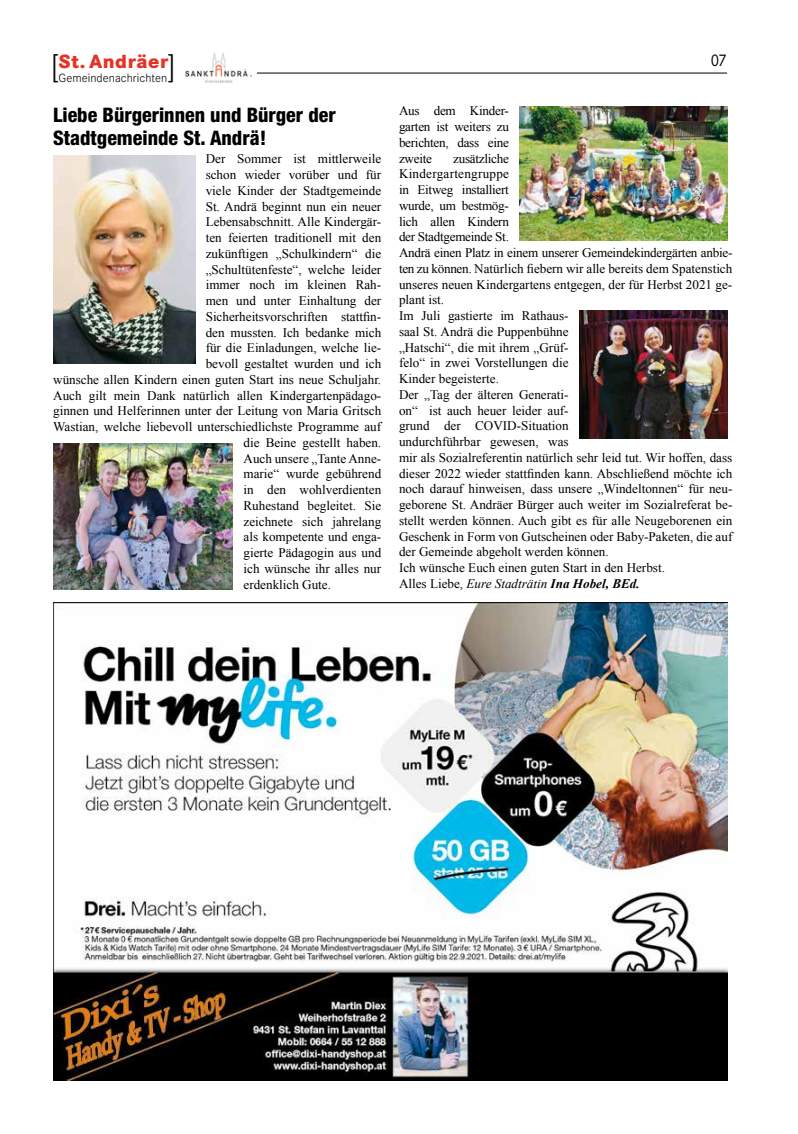
<style>
.page{position:relative;width:798px;height:1134px;background:#fff}
.page>*{position:absolute;margin:0;border:0;box-sizing:border-box;transform-origin:0 0}
.t1{font:300 32.75px "Corporate S";color:#000}
.t2{font:800 condensed 20px/22.5px "Helvetica Neue";color:#000}
.t3{font:800 19.88px "Corporate S";letter-spacing:.03em;color:#e63224}
.t4{font:17.5px "Corporate S";color:#000;scale:.9 1}
.t5{font:13.12px/15.8px "Times New Roman";color:#000;text-align:justify}
.t6{font:300 12.5px "Corporate S";letter-spacing:.005em;color:#000}
.s1{font-style:italic}
.s2{font-weight:700;font-style:italic}
</style>
<div class="page">
<hr style="left:256px;top:73px;width:470px;height:1px;background:#000">
<img style="left:185px;top:53px;width:72px;height:30px">
<img style="left:53px;top:156px;width:142px;height:208px">
<img style="left:519px;top:106px;width:207px;height:135px">
<img style="left:579px;top:311px;width:147px;height:127px">
<img style="left:53px;top:444px;width:180px;height:145px">
<img style="left:53px;top:602px;width:673px;height:479px">
<h1 class="t1" style="left:50px;top:47px;width:10px">[</h1>
<h1 class="t1" style="left:167px;top:47px;width:10px">]</h1>
<h2 class="t2" style="left:53px;top:104px;width:284px">Liebe Bürgerinnen und Bürger der<br>Stadtgemeinde St. Andrä!</h2>
<p class="t5" style="left:206px;top:151px;width:177px">Der Sommer ist mittlerweile</p>
<p class="t5" style="left:206px;top:167px;width:177px">schon wieder vorüber und für</p>
<p class="t5" style="left:206px;top:182px;width:177px">viele Kinder der Stadtgemeinde</p>
<p class="t5" style="left:206px;top:198px;width:177px">St. Andrä beginnt nun ein neuer</p>
<p class="t5" style="left:206px;top:214px;width:177px">Lebensabschnitt. Alle Kindergär-</p>
<p class="t5" style="left:206px;top:230px;width:177px">ten feierten traditionell mit den</p>
<p class="t5" style="left:206px;top:245px;width:177px">zukünftigen „Schulkindern“ die</p>
<p class="t5" style="left:206px;top:261px;width:177px">„Schultütenfeste“, welche leider</p>
<p class="t5" style="left:206px;top:277px;width:177px">immer noch im kleinen Rah-</p>
<p class="t5" style="left:206px;top:293px;width:177px">men und unter Einhaltung der</p>
<p class="t5" style="left:206px;top:308px;width:177px">Sicherheitsvorschriften stattfin-</p>
<p class="t5" style="left:206px;top:324px;width:177px">den mussten. Ich bedanke mich</p>
<p class="t5" style="left:206px;top:340px;width:177px">für die Einladungen, welche lie-</p>
<p class="t5" style="left:206px;top:356px;width:177px">bevoll gestaltet wurden und ich</p>
<p class="t5" style="left:53px;top:371px;width:329px">wünsche allen Kindern einen guten Start ins neue Schuljahr.</p>
<p class="t5" style="left:53px;top:387px;width:329px">Auch gilt mein Dank natürlich allen Kindergartenpädago-</p>
<p class="t5" style="left:53px;top:403px;width:329px">ginnen und Helferinnen unter der Leitung von Maria Gritsch</p>
<p class="t5" style="left:53px;top:419px;width:329px">Wastian, welche liebevoll unterschiedlichste Programme auf</p>
<p class="t5" style="left:243px;top:434px;width:139px">die Beine gestellt haben.</p>
<p class="t5" style="left:243px;top:450px;width:139px">Auch unsere „Tante Anne-</p>
<p class="t5" style="left:243px;top:466px;width:139px">marie“ wurde gebührend</p>
<p class="t5" style="left:243px;top:482px;width:139px">in den wohlverdienten</p>
<p class="t5" style="left:243px;top:497px;width:139px">Ruhestand begleitet. Sie</p>
<p class="t5" style="left:243px;top:513px;width:139px">zeichnete sich jahrelang</p>
<p class="t5" style="left:243px;top:529px;width:139px">als kompetente und enga-</p>
<p class="t5" style="left:243px;top:545px;width:139px">gierte Pädagogin aus und</p>
<p class="t5" style="left:243px;top:560px;width:139px">ich wünsche ihr alles nur</p>
<p class="t5" style="left:243px;top:576px;width:89px">erdenklich Gute.</p>
<h3 class="t3" style="left:58px;top:50px;width:111px">St. Andräer</h3>
<h3 class="t4" style="left:710px;top:51px;width:20px">07</h3>
<p class="t6" style="left:58px;top:71px;width:110px">Gemeindenachrichten</p>
<p class="t5" style="left:399px;top:103px;width:111px">Aus dem Kinder&shy;garten ist weiters zu berichten, dass eine zweite</p>
<p class="t5" style="left:399px;top:150px;width:335px;text-align:left;text-indent:54px">zusätzliche<br>Kindergartengruppe<br>in Eitweg installiert<br>wurde, um bestmög-<br>lich allen Kindern<br>der Stadtgemeinde St.<br>Andrä einen Platz in einem unserer Gemeindekindergärten anbie&shy;ten zu können. Natürlich fiebern wir alle bereits dem Spatenstich unseres neuen Kindergartens entgegen, der für Herbst 2021 ge&shy;plant ist.<br>Im Juli gastierte im Rathaus-<br>saal St. Andrä die Puppenbühne<br>„Hatschi“, die mit ihrem „Grüf-<br>felo“ in zwei Vorstellungen die<br>Kinder begeisterte.<br>Der „Tag der älteren Generati-<br>on“ ist auch heuer leider auf-<br>grund der COVID-Situation<br>undurchführbar gewesen, was<br>mir als Sozialreferentin natürlich sehr leid tut. Wir hoffen, dass dieser 2022 wieder stattfinden kann. Abschließend möchte ich noch darauf hinweisen, dass unsere „Windeltonnen“ für neu&shy;geborene St. Andräer Bürger auch weiter im Sozialreferat be&shy;stellt werden können. Auch gibt es für alle Neugeborenen ein Geschenk in Form von Gutscheinen oder Baby-Paketen, die auf der Gemeinde abgeholt werden können.<br>Ich wünsche Euch einen guten Start in den Herbst.<br>Alles Liebe, <span class="s1">Eure Stadträtin</span> <span class="s2">Ina Hobel, BEd.</span></p>
</div>
